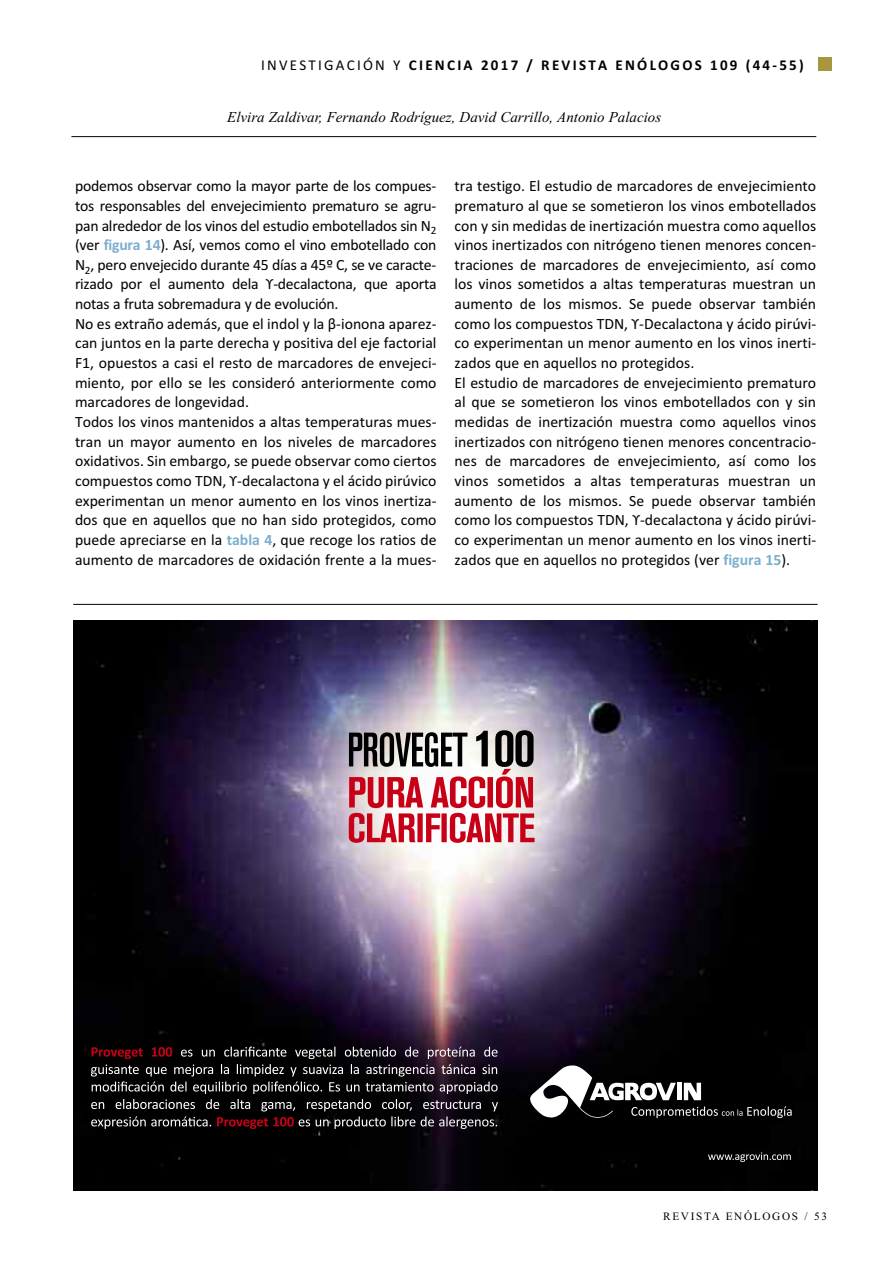
<style>
.page{position:relative;width:893px;height:1263px;background:#fff}
.page>*{position:absolute;margin:0;border:0;box-sizing:border-box;transform-origin:0 0}
.t1{font:15.75px/19.6px "Calibri";color:#000006}
.t2{font:italic 15px "Times New Roman";color:#000006}
.t3{font:700 15px "Calibri";letter-spacing:.15em;color:#000006}
.t4{font:11.25px "Times New Roman";letter-spacing:.15em;color:#000006}
.s1{font-weight:400}
.s2{font-weight:700;color:#7baecf}
</style>
<div class="page">
<div style="left:818px;top:57px;width:14px;height:14px;background:#a8963c"></div>
<hr style="left:71px;top:136px;width:745px;height:1px;background:#000006">
<hr style="left:73px;top:604px;width:745px;height:1px;background:#000006">
<img style="left:73px;top:620px;width:744px;height:570px">
<svg style="left:349px;top:730px;width:186px;height:113px"></svg>
<svg style="left:708px;top:1152px;width:83px;height:10px"></svg>
<svg style="left:530px;top:1065px;width:262px;height:53px"></svg>
<svg style="left:91px;top:1046px;width:407px;height:83px"></svg>
<p class="t3" style="left:261px;top:56px;width:544px"><span class="s1">INVESTIGACIÓN Y</span> CIENCIA 2017 / REVISTA ENÓLOGOS 109 (44-55)</p>
<p class="t2" style="left:227px;top:108px;width:436px">Elvira Zaldivar, Fernando Rodríguez, David Carrillo, Antonio Palacios</p>
<p class="t1" style="left:75px;top:176px;width:363px">podemos observar como la mayor parte de los compues&shy;tos responsables del envejecimiento prematuro se agru&shy;pan alrededor de los vinos del estudio embotellados sin N<sub>2 </sub>(ver <span class="s2">figura 14</span>). Así, vemos como el vino embotellado con N<sub>2</sub>, pero envejecido durante 45 días a 45º C, se ve caracte&shy;rizado por el aumento dela ϒ-decalactona, que aporta notas a fruta sobremadura y de evolución.<br>No es extraño además, que el indol y la β-ionona aparez&shy;can juntos en la parte derecha y positiva del eje factorial F1, opuestos a casi el resto de marcadores de envejeci&shy;miento, por ello se les consideró anteriormente como marcadores de longevidad.<br>Todos los vinos mantenidos a altas temperaturas mues&shy;tran un mayor aumento en los niveles de marcadores oxidativos. Sin embargo, se puede observar como ciertos compuestos como TDN, ϒ-decalactona y el ácido pirúvico experimentan un menor aumento en los vinos inertiza&shy;dos que en aquellos que no han sido protegidos, como puede apreciarse en la <span class="s2">tabla 4</span>, que recoge los ratios de aumento de marcadores de oxidación frente a la mues-</p>
<p class="t1" style="left:455px;top:176px;width:363px">tra testigo. El estudio de marcadores de envejecimiento prematuro al que se sometieron los vinos embotellados con y sin medidas de inertización muestra como aquellos vinos inertizados con nitrógeno tienen menores concen&shy;traciones de marcadores de envejecimiento, así como los vinos sometidos a altas temperaturas muestran un aumento de los mismos. Se puede observar también como los compuestos TDN, ϒ-Decalactona y ácido pirúvi&shy;co experimentan un menor aumento en los vinos inerti&shy;zados que en aquellos no protegidos.<br>El estudio de marcadores de envejecimiento prematuro al que se sometieron los vinos embotellados con y sin medidas de inertización muestra como aquellos vinos inertizados con nitrógeno tienen menores concentracio&shy;nes de marcadores de envejecimiento, así como los vinos sometidos a altas temperaturas muestran un aumento de los mismos. Se puede observar también como los compuestos TDN, ϒ-decalactona y ácido pirúvi&shy;co experimentan un menor aumento en los vinos inerti&shy;zados que en aquellos no protegidos (ver <span class="s2">figura 15</span>).</p>
<p class="t4" style="left:663px;top:1210px;width:166px">REVISTA ENÓLOGOS / 53</p>
</div>
